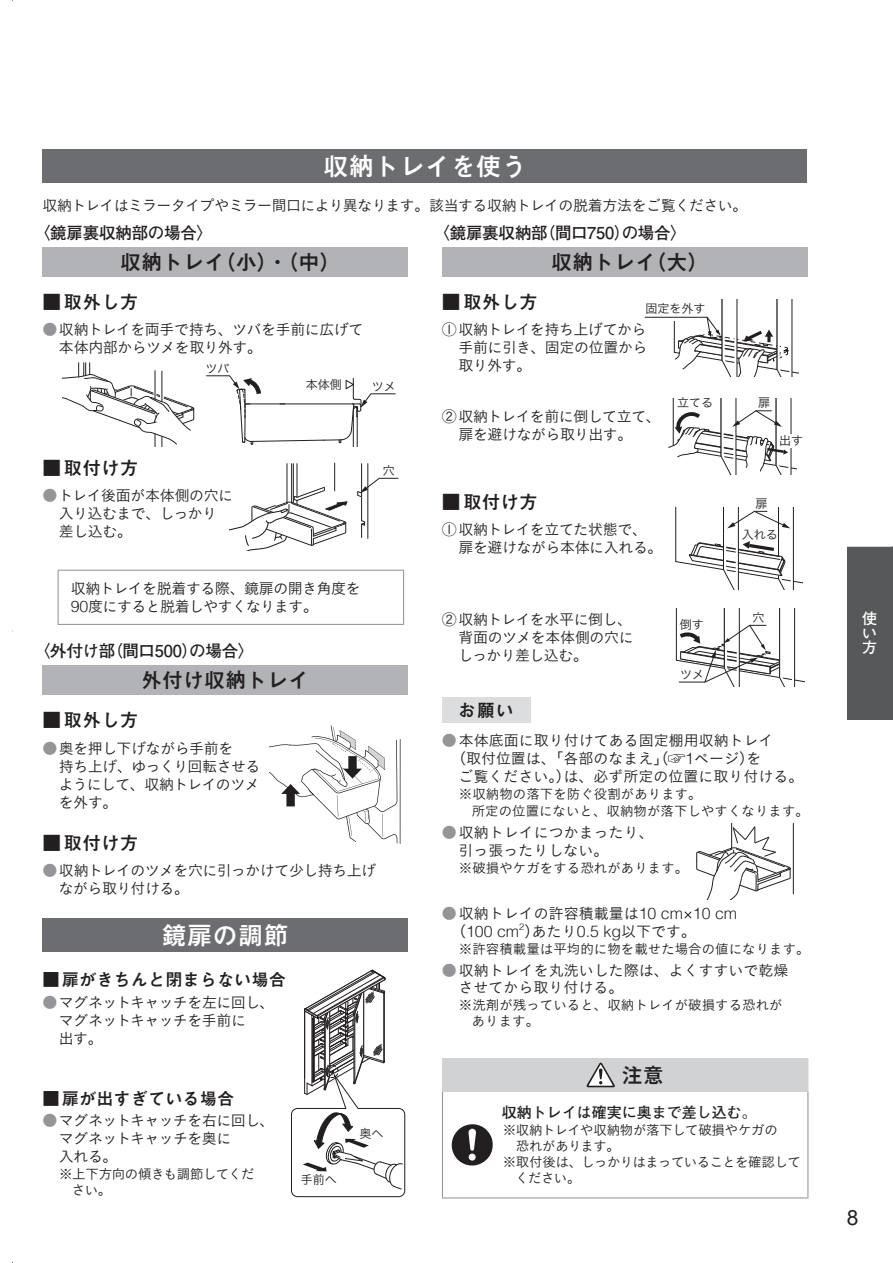
<style>
.page{position:relative;width:893px;height:1263px;background:#fff}
.page>*{position:absolute;margin:0;border:0;box-sizing:border-box;transform-origin:0 0}
.t1{font:25.5px "Mi Go MB1 Std De Bold 90 msp RKSJ H";color:#fff}
.t2{font:21px "Mi Go MB1 Std De Bold 90 msp RKSJ H";color:#231f20}
.t3{font:21px "Arial";color:#231f20}
.t4{font:18.75px "Mi Go MB1 Std De Bold 90 msp RKSJ H";color:#231f20}
.t5{font:18px "Mi Go MB1 Std De Bold 90 msp RKSJ H";color:#231f20}
.t6{font:17.25px "Mi Go MB1 Std De Bold 90 msp RKSJ H";color:#231f20}
.t7{font:16.5px "Futo Go B101 Pro Bold 90 msp RKSJ H";letter-spacing:-.015em;color:#231f20}
.t8{font:15px/18px "Koburina Go Std W3 90 msp RKSJ H";letter-spacing:-.03em;color:#231f20}
.t9{font:15px/18px "Koburina Go Std W3 90 msp RKSJ H";color:#231f20}
.t10{font:15px "Futo Go B101 Pro Bold 90 msp RKSJ H";color:#231f20}
.t11{font:15px "Futo Go B101 Pro Bold 90 msp RKSJ H";color:#fff}
.t12{font:13.5px/17px "Koburina Go Std W3 90 msp RKSJ H";color:#231f20}
.t13{font:13.5px/16.2px "Koburina Go Std W3 90 msp RKSJ H";letter-spacing:-.035em;color:#231f20}
.t14{font:13.5px "Koburina Go Std W3 90 msp RKSJ H";letter-spacing:-.045em;color:#231f20}
.t15{font:13.5px "Koburina Go Std W3 90 msp RKSJ H";letter-spacing:-.025em;color:#231f20}
.t16{font:12px "Hira Kaku Std W3 90 msp RKSJ H";color:#231f20}
.t17{font:300 9.3px "Helvetica";color:#231f20}
.s1{color:#939598}
.s2{font-family:"Helvetica";font-weight:300;font-size:15.9px}
</style>
<div class="page">
<svg style="left:892px;top:546px;width:1px;height:174px"></svg>
<div style="left:442px;top:1058px;width:366px;height:34px;background:#d1d2d4"></div>
<hr style="left:442px;top:1092px;width:1px;height:105px;background:#939598">
<hr style="left:807px;top:1092px;width:1px;height:105px;background:#939598">
<hr style="left:442px;top:1197px;width:366px;height:1px;background:#939598">
<svg style="left:586px;top:1063px;width:29px;height:24px"></svg>
<svg style="left:452px;top:1124px;width:41px;height:42px"></svg>
<div style="left:42px;top:149px;width:765px;height:34px;background:#6c6d70"></div>
<div style="left:42px;top:247px;width:366px;height:30px;background:#b2b3b7"></div>
<div style="left:442px;top:247px;width:365px;height:30px;background:#b2b3b7"></div>
<div style="left:42px;top:665px;width:366px;height:30px;background:#b2b3b7"></div>
<div style="left:42px;top:918px;width:366px;height:34px;background:#6c6d70"></div>
<svg style="left:291px;top:969px;width:114px;height:228px"></svg>
<div style="left:442px;top:698px;width:88px;height:25px;background:#dcdddf"></div>
<svg style="left:668px;top:754px;width:17px;height:9px"></svg>
<svg style="left:684px;top:911px;width:7px;height:8px"></svg>
<hr style="left:793px;top:824px;width:1px;height:70px;background:#231f20">
<svg style="left:696px;top:824px;width:95px;height:76px"></svg>
<hr style="left:58px;top:571px;width:1px;height:53px;background:#939598">
<hr style="left:403px;top:571px;width:1px;height:53px;background:#939598">
<hr style="left:58px;top:624px;width:346px;height:1px;background:#939598">
<hr style="left:58px;top:570px;width:346px;height:1px;background:#939598">
<svg style="left:270px;top:725px;width:130px;height:119px"></svg>
<hr style="left:368px;top:464px;width:1px;height:74px;background:#231f20">
<hr style="left:361px;top:464px;width:1px;height:57px;background:#231f20">
<svg style="left:229px;top:463px;width:119px;height:87px"></svg>
<svg style="left:361px;top:520px;width:4px;height:18px"></svg>
<svg style="left:357px;top:478px;width:42px;height:19px"></svg>
<svg style="left:63px;top:363px;width:132px;height:83px"></svg>
<svg style="left:206px;top:375px;width:190px;height:71px"></svg>
<svg style="left:675px;top:508px;width:128px;height:82px"></svg>
<svg style="left:675px;top:609px;width:129px;height:78px"></svg>
<svg style="left:644px;top:300px;width:155px;height:76px"></svg>
<svg style="left:668px;top:399px;width:129px;height:75px"></svg>
<div style="left:779px;top:435px;width:25px;height:13px;background:#fff"></div>
<div style="left:847px;top:546px;width:45px;height:174px;background:#57585a"></div>
<hr style="left:847px;top:545px;width:45px;height:2px;background:#fff">
<h1 class="t1" style="left:323px;top:157px;width:205px">収納トレイを使う</h1>
<p class="t8" style="left:42px;top:199px;width:706px">収納トレイはミラータイプやミラー間口により異なります。該当する収納トレイの脱着方法をご覧ください。</p>
<p class="t7" style="left:34px;top:226px;width:181px">〈鏡扉裏収納部の場合〉</p>
<h2 class="t2" style="left:120px;top:254px;width:222px">収納トレイ（小）・（中）</h2>
<p class="t4" style="left:42px;top:295px;width:98px">■ 取外し方</p>
<p class="t8" style="left:59px;top:323px;width:306px;text-indent:-17px"><span class="s1">●</span>収納トレイを両手で持ち、ツバを手前に広げて本体内部からツメを取り外す。</p>
<p class="t16" style="left:206px;top:364px;width:25px">ツバ</p>
<p class="t16" style="left:306px;top:380px;width:37px">本体側</p>
<p class="t16" style="left:372px;top:382px;width:25px">ツメ</p>
<p class="t7" style="left:433px;top:226px;width:255px">〈鏡扉裏収納部（間口750）の場合〉</p>
<h2 class="t2" style="left:551px;top:254px;width:159px">収納トレイ（大）</h2>
<p class="t4" style="left:442px;top:295px;width:98px">■ 取外し方</p>
<p class="t8" style="left:458px;top:323px;width:190px;text-align:justify;text-indent:-17px">①収納トレイを持ち上げてから手前に引き、固定の位置から取り外す。</p>
<p class="t8" style="left:458px;top:410px;width:204px;text-indent:-17px">②収納トレイを前に倒して立て、扉を避けながら取り出す。</p>
<p class="t16" style="left:645px;top:304px;width:61px">固定を外す</p>
<p class="t16" style="left:677px;top:398px;width:37px">立てる</p>
<p class="t16" style="left:758px;top:398px;width:13px">扉</p>
<p class="t16" style="left:779px;top:436px;width:25px">出す</p>
<p class="t4" style="left:42px;top:461px;width:98px">■ 取付け方</p>
<p class="t8" style="left:59px;top:489px;width:176px;text-indent:-17px"><span class="s1">●</span>トレイ後面が本体側の穴に入り込むまで、しっかり差し込む。</p>
<p class="t4" style="left:442px;top:495px;width:98px">■ 取付け方</p>
<p class="t16" style="left:383px;top:466px;width:13px">穴</p>
<p class="t8" style="left:458px;top:523px;width:205px;text-indent:-17px">①収納トレイを立てた状態で、扉を避けながら本体に入れる。</p>
<p class="t16" style="left:755px;top:499px;width:13px">扉</p>
<p class="t16" style="left:742px;top:530px;width:37px">入れる</p>
<p class="t8" style="left:71px;top:581px;width:292px">収納トレイを脱着する際、鏡扉の開き角度を<br><span class="s2">90</span>度にすると脱着しやすくなります。</p>
<p class="t7" style="left:34px;top:644px;width:222px">〈外付け部（間口500）の場合〉</p>
<h2 class="t2" style="left:141px;top:672px;width:169px">外付け収納トレイ</h2>
<p class="t4" style="left:42px;top:713px;width:98px">■ 取外し方</p>
<p class="t8" style="left:59px;top:741px;width:203px;text-indent:-16px"><span class="s1">●</span>奥を押し下げながら手前を<br>持ち上げ、ゆっくり回転させるようにして、収納トレイのツメを外す。</p>
<p class="t4" style="left:42px;top:836px;width:98px">■ 取付け方</p>
<p class="t8" style="left:59px;top:864px;width:319px;text-indent:-16px"><span class="s1">●</span>収納トレイのツメを穴に引っかけて少し持ち上げながら取り付ける。</p>
<h1 class="t1" style="left:161px;top:926px;width:129px">鏡扉の調節</h1>
<p class="t6" style="left:42px;top:973px;width:245px">■ 扉がきちんと閉まらない場合</p>
<p class="t8" style="left:59px;top:996px;width:217px;text-indent:-16px"><span class="s1">●</span>マグネットキャッチを左に回し、マグネットキャッチを手前に<br>出す。</p>
<p class="t6" style="left:42px;top:1092px;width:193px">■ 扉が出すぎている場合</p>
<p class="t8" style="left:59px;top:1114px;width:217px;text-indent:-16px"><span class="s1">●</span>マグネットキャッチを右に回し、マグネットキャッチを奥に<br>入れる。</p>
<p class="t13" style="left:72px;top:1168px;width:184px;text-indent:-13px">※上下方向の傾きも調節してください。</p>
<p class="t16" style="left:301px;top:1175px;width:37px">手前へ</p>
<p class="t16" style="left:360px;top:1129px;width:25px">奥へ</p>
<p class="t8" style="left:458px;top:613px;width:177px;text-align:justify;text-indent:-16px">②収納トレイを水平に倒し、背面のツメを本体側の穴にしっかり差し込む。</p>
<p class="t16" style="left:680px;top:620px;width:25px">倒す</p>
<p class="t16" style="left:680px;top:670px;width:25px">ツメ</p>
<p class="t16" style="left:752px;top:613px;width:13px">穴</p>
<p class="t5" style="left:458px;top:704px;width:57px">お願い</p>
<p class="t9" style="left:451px;top:733px;width:324px;text-indent:-9px"><span class="s1">●</span>本体底面に取り付けてある固定棚用収納トレイ（取付位置は「、各部のなまえ（」</p>
<p class="t9" style="left:458px;top:751px;width:346px;text-indent:227px"><span class="s2">1</span>ページ）を<br>ご覧ください。）は、必ず所定の位置に取り付ける。</p>
<p class="t12" style="left:472px;top:787px;width:339px;text-indent:-13px">※収納物の落下を防ぐ役割があります。<br>所定の位置にないと、収納物が落下しやすくなります。</p>
<p class="t9" style="left:458px;top:826px;width:197px;text-indent:-17px"><span class="s1">●</span>収納トレイにつかまったり、引っ張ったりしない。</p>
<p class="t12" style="left:459px;top:861px;width:231px">※破損やケガをする恐れがあります。</p>
<p class="t9" style="left:451px;top:906px;width:288px;text-indent:-9px"><span class="s1">●</span>収納トレイの許容積載量は<span class="s2">10 cm 10 cm</span>（<span class="s2">100 cm</span> ）あたり<span class="s2">0.5 kg</span>以下です。</p>
<p class="t17" style="left:519px;top:923px;width:7px">2</p>
<p class="t12" style="left:459px;top:942px;width:352px">※許容積載量は平均的に物を載せた場合の値になります。</p>
<p class="t9" style="left:458px;top:963px;width:332px;text-indent:-17px"><span class="s1">●</span>収納トレイを丸洗いした際は、よくすすいで乾燥させてから取り付ける。</p>
<p class="t12" style="left:472px;top:999px;width:313px;line-height:16.2px;text-indent:-13px">※洗剤が残っていると、収納トレイが破損する恐れがあります。</p>
<h2 class="t2" style="left:622px;top:1067px;width:43px">注意</h2>
<p class="t10" style="left:502px;top:1107px;width:256px">収納トレイは確実に奥まで差し込む。</p>
<p class="t15" style="left:503px;top:1125px;width:277px">※収納トレイや収納物が落下して破損やケガの</p>
<p class="t13" style="left:516px;top:1140px;width:106px">恐れがあります。</p>
<p class="t14" style="left:503px;top:1157px;width:300px">※取付後は、しっかりはまっていることを確認して</p>
<p class="t12" style="left:515px;top:1172px;width:67px">ください。</p>
<p class="t11" style="left:862px;top:613px;width:16px">使</p>
<p class="t11" style="left:862px;top:627px;width:16px">い</p>
<p class="t11" style="left:862px;top:642px;width:16px">方</p>
<h2 class="t3" style="left:847px;top:1206px;width:13px">8</h2>
</div>
